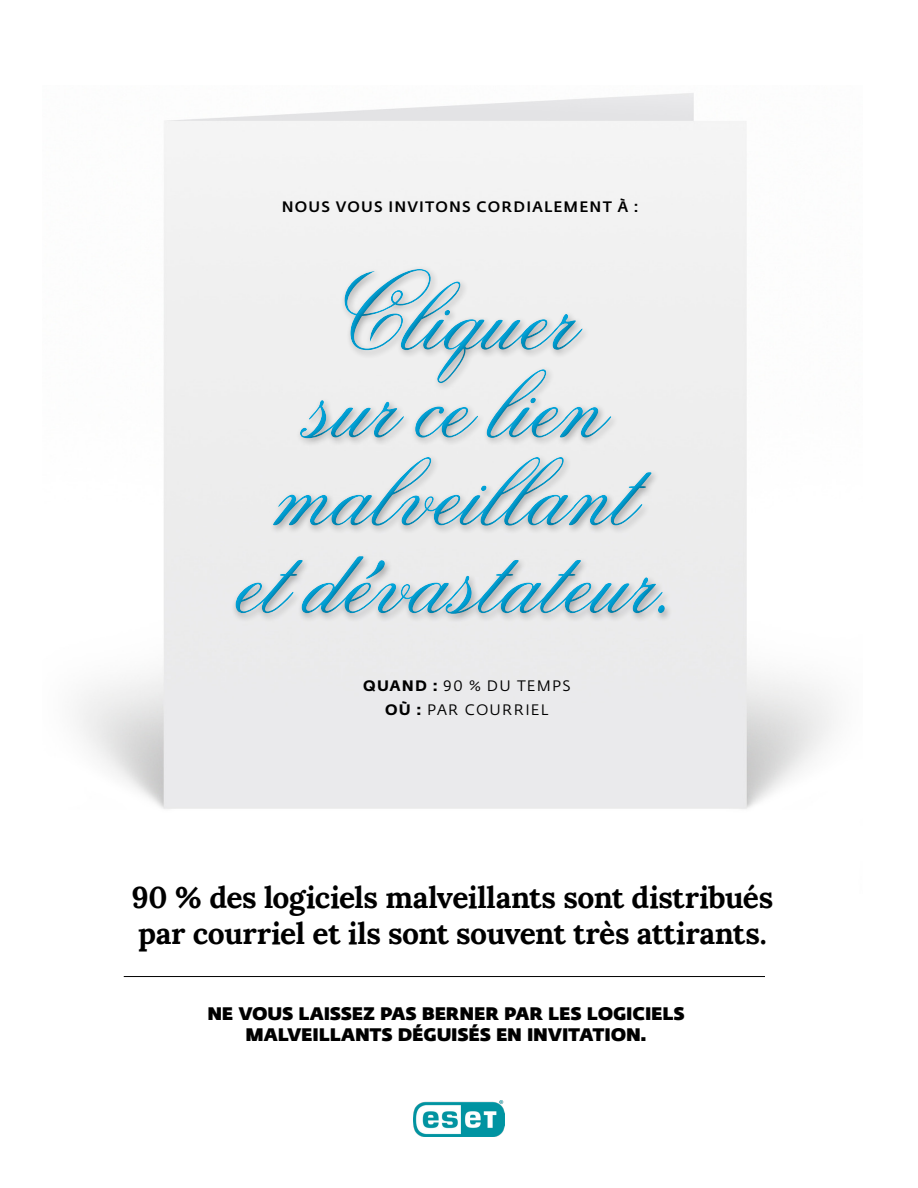
<style>
.page{position:relative;width:918px;height:1188px;background:#fff}
.page>*{position:absolute;margin:0;border:0;box-sizing:border-box;transform-origin:0 0}
.t1{font:110.25px/87.8px "Flemish Script BT";color:#00a3d9;text-align:center}
.t2{font:700 30px/36px "Lora";letter-spacing:-.015em;color:#000}
.t3{font:800 18px/21px "Fedra Sans Dis Std";letter-spacing:.025em;color:#000;text-align:center}
.t4{font:15px "Fedra Sans Alt Pro Med LF";letter-spacing:.08em;color:#000}
.t5{font:15px/24px "Fedra Sans Alt Pro Book LF";letter-spacing:.08em;color:#000;text-align:center}
.s1{font-family:"Fedra Sans Alt Pro Bold LF"}
</style>
<div class="page">
<img style="left:413px;top:1100px;width:92px;height:36px">
<div style="left:223px;top:255px;width:447px;height:362px;background:#f1f1f1"></div>
<div style="left:228px;top:266px;width:449px;height:361px;background:#000;opacity:.61"></div>
<hr style="left:124px;top:976px;width:641px;height:1px;background:#000">
<p class="t4" style="left:282px;top:195px;width:358px">NOUS VOUS INVITONS CORDIALEMENT À :</p>
<h1 class="t1" style="left:233px;top:271px;width:440px">Cliquer<br>sur ce lien malveillant et dévastateur.</h1>
<p class="t5" style="left:363px;top:673px;width:209px"><span class="s1">QUAND :</span> 90 % DU TEMPS<br><span class="s1">OÙ :</span> PAR COURRIEL</p>
<p class="t2" style="left:132px;top:876px;width:643px">90 % des logiciels malveillants sont distribués par courriel et ils sont souvent très attirants.</p>
<p class="t3" style="left:208px;top:1002px;width:478px">NE VOUS LAISSEZ PAS BERNER PAR LES LOGICIELS<br>MALVEILLANTS DÉGUISÉS EN INVITATION.</p>
</div>
